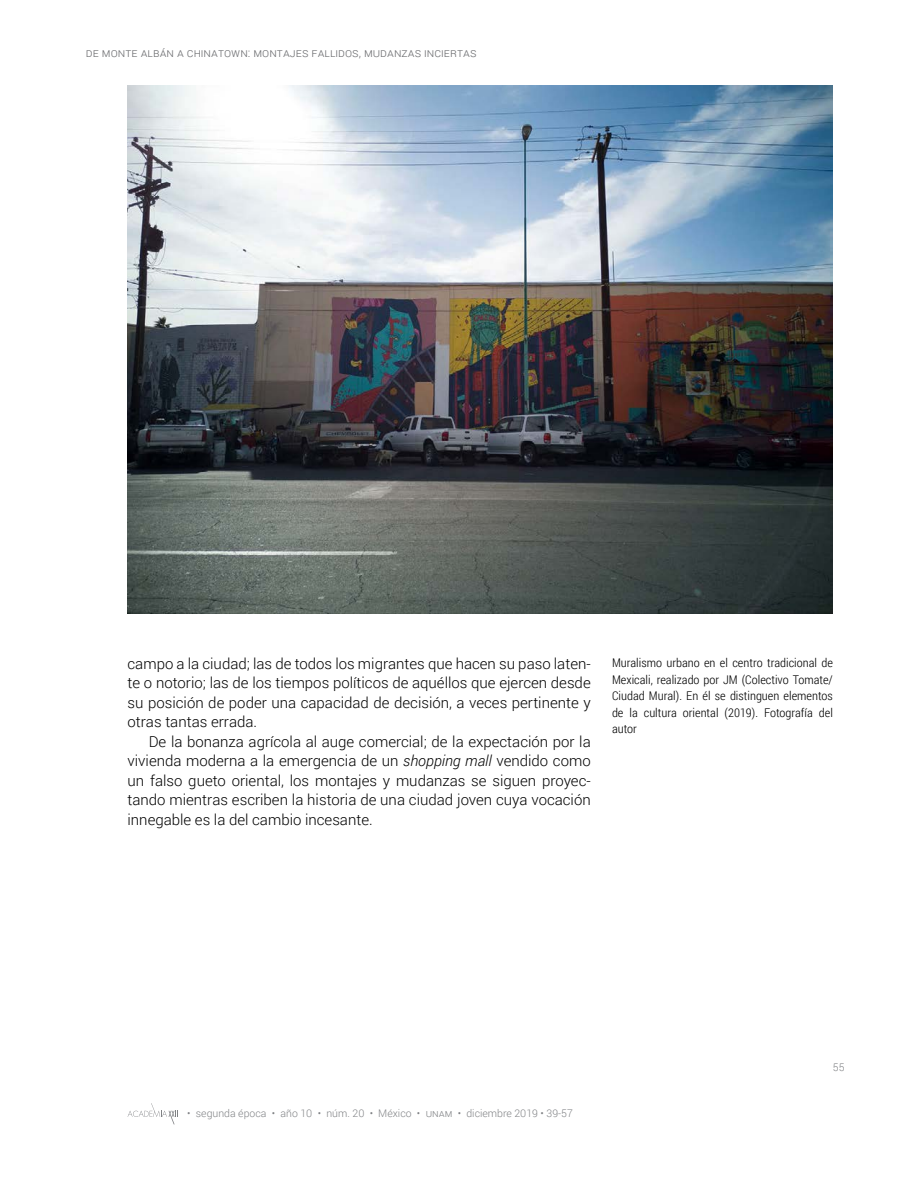
<style>
.page{position:relative;width:918px;height:1188px;background:#fff}
.page>*{position:absolute;margin:0;border:0;box-sizing:border-box;transform-origin:0 0}
.t1{font:300 15px/19.5px "Roboto";color:#000;text-align:justify}
.t2{font:300 12px/16.5px "Roboto Condensed";color:#000;text-align:justify;scale:1.05 1}
.t3{font:300 12px "Roboto";color:#6d6e71}
.t4{font:300 10.5px "Roboto";color:#808285}
.s1{font-style:italic}
</style>
<div class="page">
<svg style="left:128px;top:1103px;width:50px;height:21px"></svg>
<img style="left:128px;top:85px;width:705px;height:528px">
<p class="t3" style="left:86px;top:45px;width:392px">De Monte Albán a chinatown: montajes fallidos, m udanzas inciertas</p>
<p class="t1" style="left:128px;top:653px;width:465px">campo a la ciudad; las de todos los migrantes que hacen su paso laten&shy;te o notorio; las de los tiempos políticos de aquéllos que ejercen desde su posición de poder una capacidad de decisión, a veces pertinente y otras tantas errada.</p>
<p class="t1" style="left:128px;top:731px;width:465px;text-indent:21px">De la bonanza agrícola al auge comercial; de la expectación por la vivienda moderna a la emergencia de un <span class="s1">shopping mall</span> vendido como un falso gueto oriental, los montajes y mudanzas se siguen proyec&shy;tando mientras escriben la historia de una ciudad joven cuya vocación innegable es la del cambio incesante.</p>
<p class="t2" style="left:612px;top:654px;width:212px">Muralismo urbano en el centro tradicional de Mexicali, realizado por JM (Colectivo Tomate/ Ciudad Mural). En él se distinguen elementos de la cultura oriental (2019). Fotografía del autor</p>
<p class="t4" style="left:187px;top:1106px;width:387px">• segunda época • año 10 • núm. 20 • México • unam • diciembre 2019 • 39-57</p>
<p class="t4" style="left:833px;top:1060px;width:13px">55</p>
</div>
